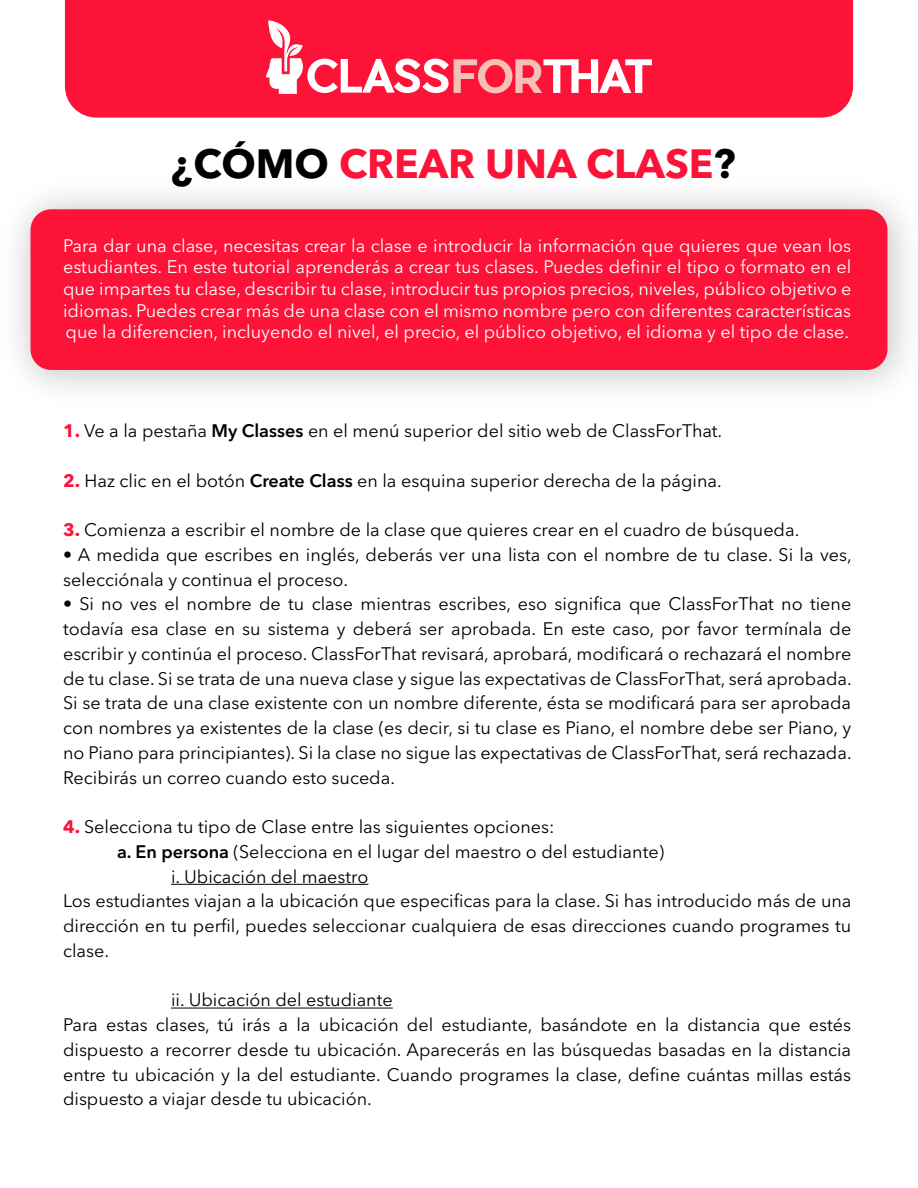
<style>
.page{position:relative;width:918px;height:1188px;background:#fff}
.page>*{position:absolute;margin:0;border:0;box-sizing:border-box;transform-origin:0 0}
.t1{font:700 40.5px "Avenir Next LT Pro";color:#fd1238}
.t2{font:18px/24.8px "Avenir Next LT Pro";color:#000}
.t3{font:18px/21.6px "Avenir Next LT Pro";color:#fff;text-align:justify}
.s1{color:#000}
.s2{font-weight:700;color:#fd1238}
.s3{font-weight:600}
</style>
<div class="page">
<div style="left:65px;top:0;width:788px;height:118px;background:#fd1238"></div>
<svg style="left:266px;top:20px;width:386px;height:74px"></svg>
<hr style="left:171px;top:884px;width:197px;height:1px;background:#000">
<hr style="left:171px;top:1008px;width:222px;height:1px;background:#000">
<img style="left:17px;top:195px;width:890px;height:194px">
<div style="left:31px;top:209px;width:856px;height:161px;background:#fd1238;border-radius:21px"></div>
<h1 class="t1" style="left:172px;top:139px;width:566px"><span class="s1">¿CÓMO</span> CREAR UNA CLASE<span class="s1">?</span></h1>
<p class="t3" style="left:63px;top:235px;width:790px">Para dar una clase, necesitas crear la clase e introducir la información que quieres que vean los estudiantes. En este tutorial aprenderás a crear tus clases. Puedes definir el tipo o formato en el que impartes tu clase, describir tu clase, introducir tus propios precios, niveles, público objetivo e idiomas. Puedes crear más de una clase con el mismo nombre pero con diferentes características que la diferencien, incluyendo el nivel, el precio, el público objetivo, el idioma y el tipo de clase.</p>
<p class="t2" style="left:63px;top:418px;width:661px"><span class="s2">1.</span> Ve a la pestaña <span class="s3">My Classes</span> en el menú superior del sitio web de ClassForThat.</p>
<p class="t2" style="left:63px;top:468px;width:660px"><span class="s2">2.</span> Haz clic en el botón <span class="s3">Create Class</span> en la esquina superior derecha de la página.</p>
<p class="t2" style="left:63px;top:517px;width:738px"><span class="s2">3.</span> Comienza a escribir el nombre de la clase que quieres crear en el cuadro de búsqueda.</p>
<p class="t2" style="left:63px;top:542px;width:790px">• A medida que escribes en inglés, deberás ver una lista con el nombre de tu clase. Si la ves, selecciónala y continua el proceso.</p>
<p class="t2" style="left:63px;top:592px;width:790px;text-align:justify">• Si no ves el nombre de tu clase mientras escribes, eso significa que ClassForThat no tiene todavía esa clase en su sistema y deberá ser aprobada. En este caso, por favor termínala de escribir y continúa el proceso. ClassForThat revisará, aprobará, modificará o rechazará el nombre de tu clase. Si se trata de una nueva clase y sigue las expectativas de ClassForThat, será aprobada.<br>Si se trata de una clase existente con un nombre diferente, ésta se modificará para ser aprobada con nombres ya existentes de la clase (es decir, si tu clase es Piano, el nombre debe ser Piano, y no Piano para principiantes). Si la clase no sigue las expectativas de ClassForThat, será rechazada.<br>Recibirás un correo cuando esto suceda.</p>
<p class="t2" style="left:63px;top:814px;width:493px"><span class="s2">4.</span> Selecciona tu tipo de Clase entre las siguientes opciones:</p>
<p class="t2" style="left:117px;top:839px;width:549px"><span class="s3">a. En persona</span> (Selecciona en el lugar del maestro o del estudiante)</p>
<p class="t2" style="left:171px;top:864px;width:199px">i. Ubicación del maestro</p>
<p class="t2" style="left:63px;top:889px;width:790px">Los estudiantes viajan a la ubicación que especificas para la clase. Si has introducido más de una</p>
<p class="t2" style="left:63px;top:913px;width:790px">dirección en tu perfil, puedes seleccionar cualquiera de esas direcciones cuando programes tu</p>
<p class="t2" style="left:63px;top:938px;width:48px">clase.</p>
<p class="t2" style="left:63px;top:988px;width:790px;text-indent:108px">ii. Ubicación del estudiante<br>Para estas clases, tú irás a la ubicación del estudiante, basándote en la distancia que estés dispuesto a recorrer desde tu ubicación. Aparecerás en las búsquedas basadas en la distancia entre tu ubicación y la del estudiante. Cuando programes la clase, define cuántas millas estás dispuesto a viajar desde tu ubicación.</p>
</div>
